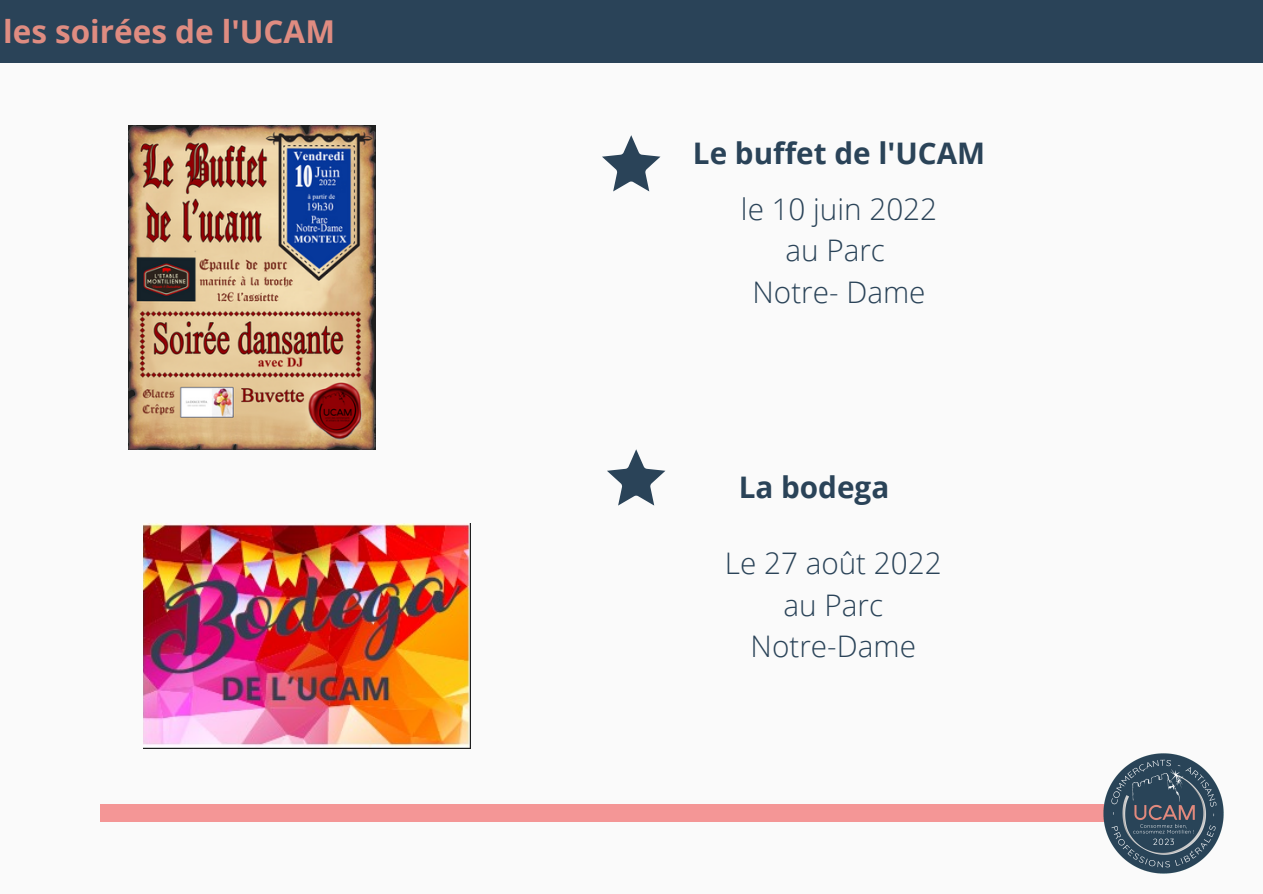
<style>
.page{position:relative;width:1263px;height:894px;background:#fff}
.page>*{position:absolute;margin:0;border:0;box-sizing:border-box;transform-origin:0 0}
.t1{font:700 31.5px "Open Sans";color:#df8c81}
.t2{font:300 29.7px/41.4px "Open Sans";color:#2a4358;text-align:center}
.t3{font:700 29.7px "Open Sans";color:#2a4358}
</style>
<div class="page">
<div style="left:0;top:0;width:1263px;height:893px;background:#fafafa"></div>
<div style="left:0;top:0;width:1262px;height:62px;background:#2a4358"></div>
<svg style="left:607px;top:449px;width:58px;height:56px"></svg>
<svg style="left:602px;top:135px;width:58px;height:56px"></svg>
<img style="left:129px;top:125px;width:246px;height:324px">
<img style="left:143px;top:523px;width:327px;height:225px">
<div style="left:101px;top:803px;width:1003px;height:18px;background:#f49696"></div>
<img style="left:1104px;top:753px;width:120px;height:120px">
<p class="t1" style="left:3px;top:9px;width:333px">les soirées de l'UCAM</p>
<p class="t3" style="left:693px;top:132px;width:294px">Le buffet de l'UCAM</p>
<p class="t2" style="left:741px;top:187px;width:198px">le 10 juin 2022 au Parc<br>Notre- Dame</p>
<p class="t3" style="left:739px;top:466px;width:152px">La bodega</p>
<p class="t2" style="left:725px;top:542px;width:218px">Le 27 août 2022 au Parc<br>Notre-Dame</p>
</div>
